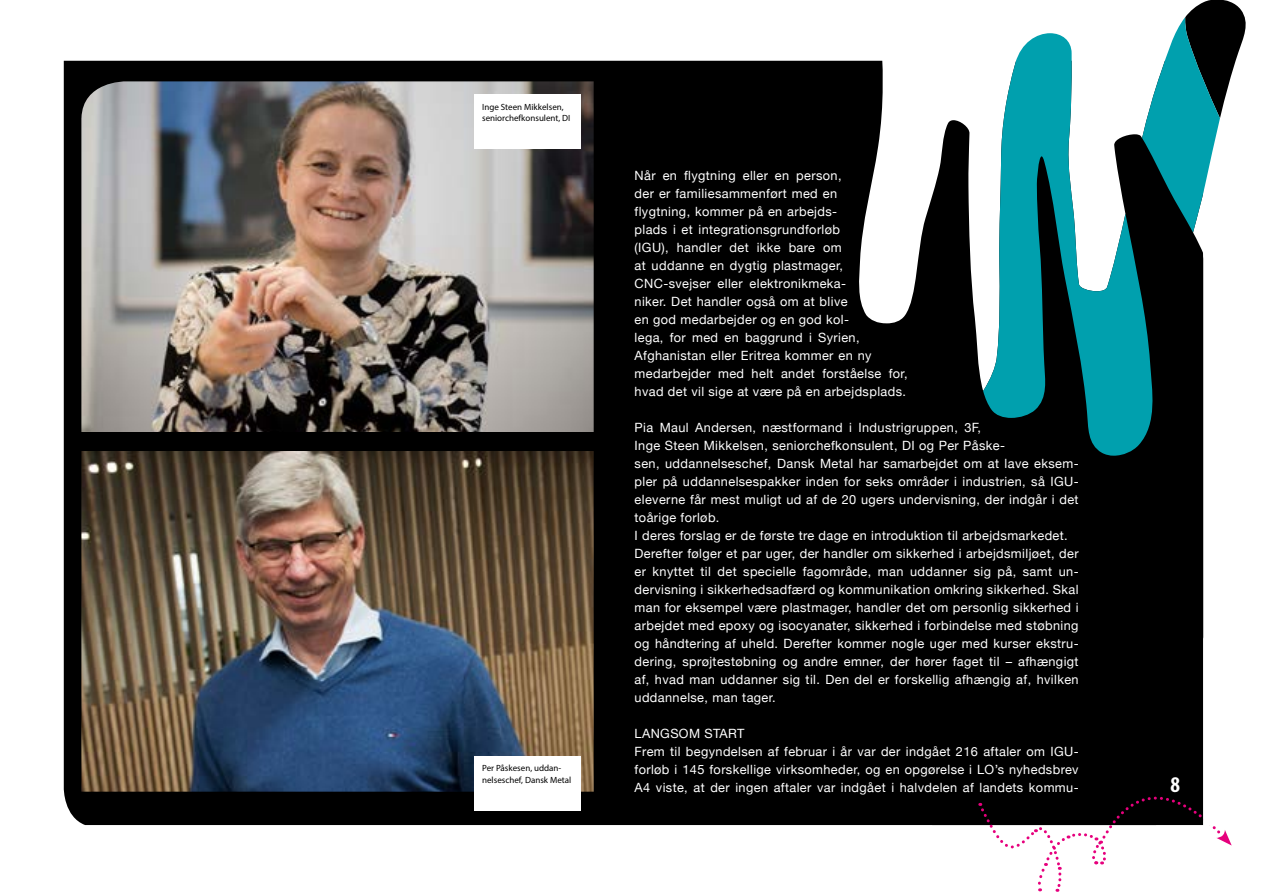
<style>
.page{position:relative;width:1263px;height:893px;background:#fff}
.page>*{position:absolute;margin:0;border:0;box-sizing:border-box;transform-origin:0 0}
.t1{font:700 condensed 22.5px "Myriad Pro";color:#fff}
.t2{font:12.75px/18px "Helvetica Neue";letter-spacing:.03em;color:#fff}
.t3{font:9px/11.2px "Myriad Pro";color:#000}
</style>
<div class="page">
<div style="left:64px;top:61px;width:633px;height:764px;background:#000"></div>
<img style="left:81px;top:81px;width:513px;height:351px">
<img style="left:81px;top:450px;width:513px;height:342px">
<div style="left:75px;top:432px;width:559px;height:18px;background:#000"></div>
<div style="left:474px;top:94px;width:106px;height:54px;background:#fff"></div>
<div style="left:474px;top:756px;width:106px;height:54px;background:#fff"></div>
<div style="left:697px;top:60px;width:281px;height:765px;background:#000"></div>
<svg style="left:839px;top:0;width:406px;height:391px"></svg>
<svg style="left:983px;top:17px;width:263px;height:73px"></svg>
<svg style="left:978px;top:90px;width:267px;height:802px"></svg>
<p class="t3" style="left:482px;top:101px;width:90px">Inge Steen Mikkelsen, seniorchefkonsulent, DI</p>
<p class="t3" style="left:482px;top:762px;width:91px">Per Påskesen, uddan&shy;nelseschef, Dansk Metal</p>
<p class="t2" style="left:634px;top:167px;width:275px">Når en flygtning eller en person,<br>der er familiesammenført med en<br>flygtning, kommer på en arbejds-<br>plads i et integrationsgrundforløb<br>(IGU), handler det ikke bare om<br>at uddanne en dygtig plastmager, CNC-svejser eller elektronikmeka-<br>niker. Det handler også om at blive<br>en god medarbejder og en god kol-<br>lega, for med en baggrund i Syrien, Afghanistan eller Eritrea kommer en ny medarbejder med helt andet forståelse for, hvad det vil sige at være på en arbejdsplads.</p>
<p class="t2" style="left:634px;top:419px;width:446px">Pia Maul Andersen, næstformand i Industrigruppen, 3F,<br>Inge Steen Mikkelsen, seniorchefkonsulent, DI og Per Påske-<br>sen, uddannelseschef, Dansk Metal har samarbejdet om at lave eksem&shy;pler på uddannelsespakker inden for seks områder i industrien, så IGU&shy;eleverne får mest muligt ud af de 20 ugers undervisning, der indgår i det toårige forløb.<br>I deres forslag er de første tre dage en introduktion til arbejdsmarkedet.<br>Derefter følger et par uger, der handler om sikkerhed i arbejdsmiljøet, der er knyttet til det specielle fagområde, man uddanner sig på, samt un&shy;dervisning i sikkerhedsadfærd og kommunikation omkring sikkerhed. Skal man for eksempel være plastmager, handler det om personlig sikkerhed i arbejdet med epoxy og isocyanater, sikkerhed i forbindelse med støbning og håndtering af uheld. Derefter kommer nogle uger med kurser ekstru&shy;dering, sprøjtestøbning og andre emner, der hører faget til – afhængigt af, hvad man uddanner sig til. Den del er forskellig afhængig af, hvilken uddannelse, man tager.</p>
<p class="t2" style="left:634px;top:725px;width:446px">LANGSOM START<br>Frem til begyndelsen af februar i år var der indgået 216 aftaler om IGU&shy;forløb i 145 forskellige virksomheder, og en opgørelse i LO’s nyhedsbrev A4 viste, at der ingen aftaler var indgået i halvdelen af landets kommu-</p>
<h1 class="t1" style="left:1170px;top:770px;width:11px">8</h1>
</div>
